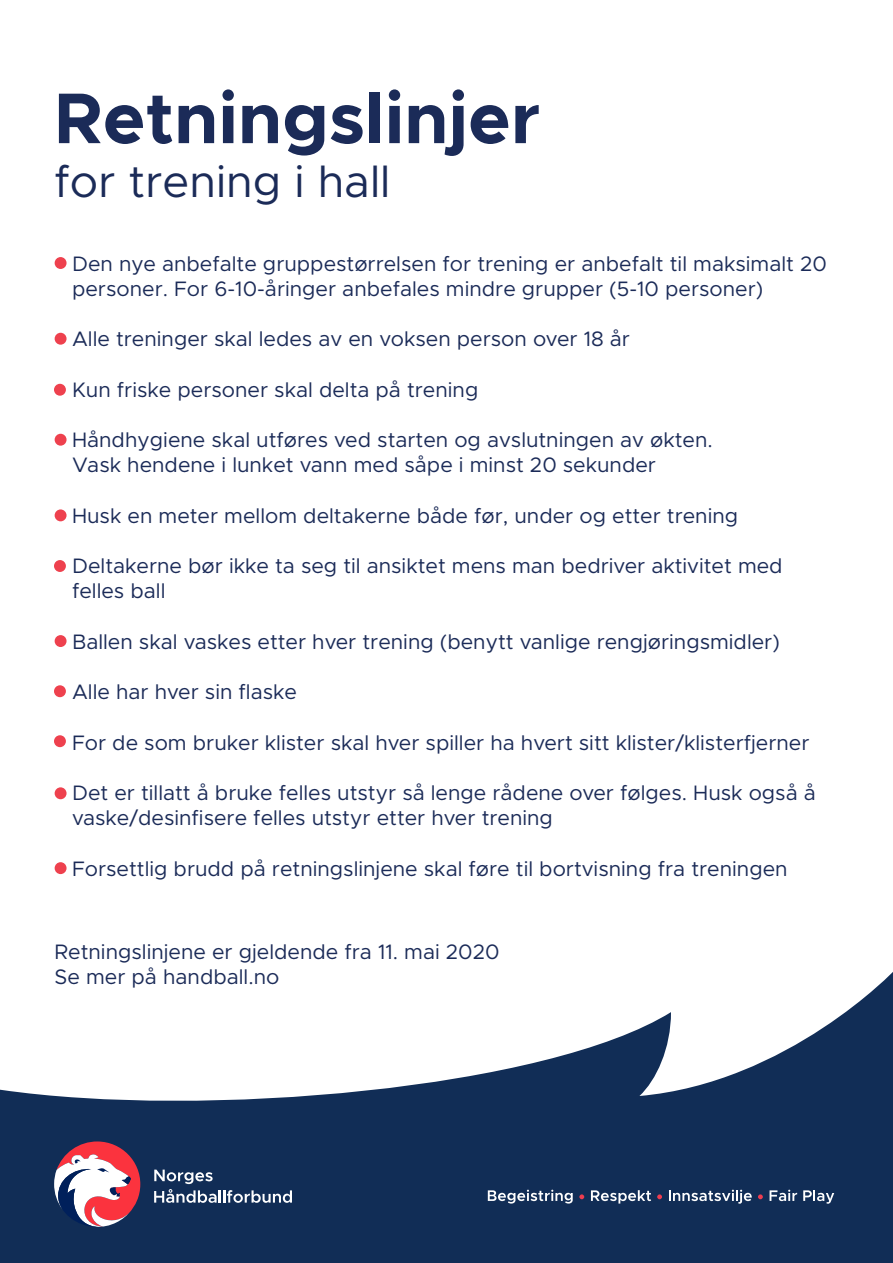
<style>
.page{position:relative;width:893px;height:1263px;background:#fff}
.page>*{position:absolute;margin:0;border:0;box-sizing:border-box;transform-origin:0 0}
.t1{font:700 72px "Metropolis";color:#1b2b58}
.t2{font:45px "Metropolis";color:#1b2b58}
.t3{font:21px/25.2px "Metropolis";color:#1b2b58}
</style>
<div class="page">
<div style="left:0;top:1102px;width:893px;height:161px;background:#112d56"></div>
<svg style="left:54px;top:1141px;width:87px;height:86px"></svg>
<svg style="left:154px;top:1169px;width:138px;height:34px"></svg>
<svg style="left:0;top:972px;width:893px;height:130px"></svg>
<svg style="left:488px;top:1190px;width:85px;height:13px"></svg>
<svg style="left:579px;top:1194px;width:5px;height:5px"></svg>
<svg style="left:591px;top:1190px;width:60px;height:13px"></svg>
<svg style="left:657px;top:1194px;width:5px;height:5px"></svg>
<svg style="left:669px;top:1190px;width:83px;height:14px"></svg>
<svg style="left:758px;top:1194px;width:5px;height:5px"></svg>
<svg style="left:769px;top:1190px;width:28px;height:11px"></svg>
<svg style="left:803px;top:1190px;width:31px;height:14px"></svg>
<div style="left:55px;top:257px;width:12px;height:12px;background:#ee414e;border-radius:50%"></div>
<div style="left:55px;top:333px;width:12px;height:12px;background:#ee414e;border-radius:50%"></div>
<div style="left:54px;top:384px;width:12px;height:12px;background:#ee414e;border-radius:50%"></div>
<div style="left:55px;top:434px;width:12px;height:12px;background:#ee414e;border-radius:50%"></div>
<div style="left:55px;top:509px;width:12px;height:12px;background:#ee414e;border-radius:50%"></div>
<div style="left:54px;top:560px;width:12px;height:12px;background:#ee414e;border-radius:50%"></div>
<div style="left:55px;top:635px;width:12px;height:12px;background:#ee414e;border-radius:50%"></div>
<div style="left:54px;top:685px;width:12px;height:12px;background:#ee414e;border-radius:50%"></div>
<div style="left:54px;top:735px;width:12px;height:12px;background:#ee414e;border-radius:50%"></div>
<div style="left:55px;top:787px;width:12px;height:12px;background:#ee414e;border-radius:50%"></div>
<div style="left:55px;top:862px;width:12px;height:12px;background:#ee414e;border-radius:50%"></div>
<p class="t1" style="left:54px;top:73px;width:488px">Retningslinjer</p>
<p class="t2" style="left:54px;top:154px;width:338px">for trening i hall</p>
<p class="t3" style="left:72px;top:251px;width:756px">Den nye anbefalte gruppestørrelsen for trening er anbefalt til maksimalt 20 personer. For 6-10-åringer anbefales mindre grupper (5-10 personer)</p>
<p class="t3" style="left:72px;top:327px;width:559px">Alle treninger skal ledes av en voksen person over 18 år</p>
<p class="t3" style="left:72px;top:377px;width:408px">Kun friske personer skal delta på trening</p>
<p class="t3" style="left:72px;top:427px;width:642px">Håndhygiene skal utføres ved starten og avslutningen av økten.<br>Vask hendene i lunket vann med såpe i minst 20 sekunder</p>
<p class="t3" style="left:72px;top:503px;width:668px">Husk en meter mellom deltakerne både før, under og etter trening</p>
<p class="t3" style="left:72px;top:553px;width:712px">Deltakerne bør ikke ta seg til ansiktet mens man bedriver aktivitet med felles ball</p>
<p class="t3" style="left:72px;top:629px;width:709px">Ballen skal vaskes etter hver trening (benytt vanlige rengjøringsmidler)</p>
<p class="t3" style="left:72px;top:679px;width:226px">Alle har hver sin flaske</p>
<p class="t3" style="left:72px;top:730px;width:739px">For de som bruker klister skal hver spiller ha hvert sitt klister/klisterfjerner</p>
<p class="t3" style="left:72px;top:780px;width:745px">Det er tillatt å bruke felles utstyr så lenge rådene over følges. Husk også å vaske/desinfisere felles utstyr etter hver trening</p>
<p class="t3" style="left:72px;top:856px;width:717px">Forsettlig brudd på retningslinjene skal føre til bortvisning fra treningen</p>
<p class="t3" style="left:55px;top:939px;width:446px">Retningslinjene er gjeldende fra 11. mai 2020<br>Se mer på handball.no</p>
</div>
